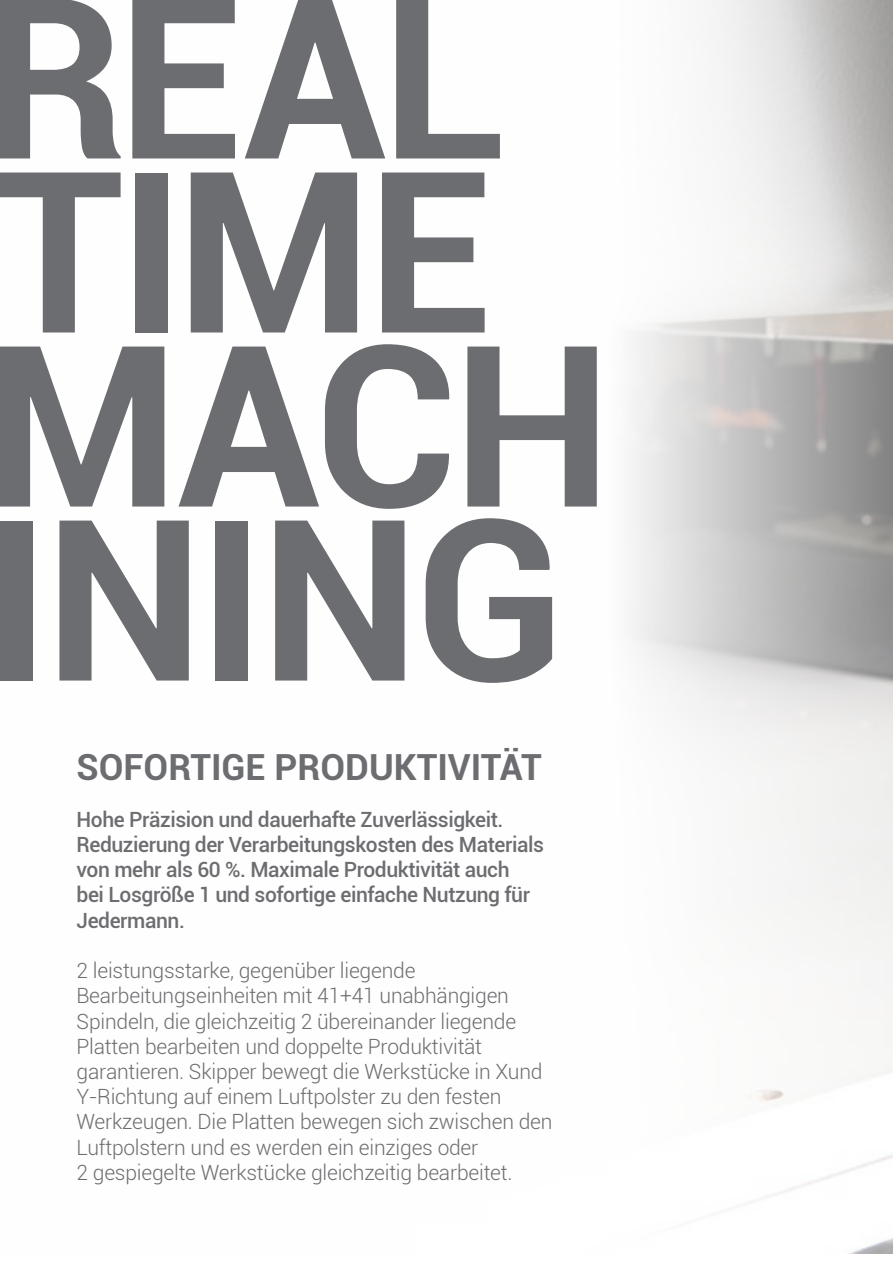
<style>
.page{position:relative;width:893px;height:1263px;background:#fff}
.page>*{position:absolute;margin:0;border:0;box-sizing:border-box;transform-origin:0 0}
.PAG_VERDI_-_TITOLONE{font:700 225px "Roboto";letter-spacing:-.02em;color:#6c6d70}
.PAG_VERDI_-_STRILLO{font:700 36px "Roboto";color:#6c6d70}
.t1{font:300 21px/25.2px "Roboto";letter-spacing:-.01em;color:#6c6d70}
.t2{font:500 21px/25.2px "Roboto";letter-spacing:-.02em;color:#6c6d70}
</style>
<div class="page">
<p class="PAG_VERDI_-_TITOLONE" style="left:-17px;top:-80px;width:525px">REAL</p>
<p class="PAG_VERDI_-_TITOLONE" style="left:-6px;top:94px;width:500px">TIME</p>
<p class="PAG_VERDI_-_TITOLONE" style="left:-17px;top:268px;width:630px">MACH</p>
<p class="PAG_VERDI_-_TITOLONE" style="left:-17px;top:442px;width:583px">INING</p>
<p class="PAG_VERDI_-_STRILLO" style="left:77px;top:742px;width:467px">SOFORTIGE PRODUKTIVITÄT</p>
<p class="t2" style="left:77px;top:806px;width:469px">Hohe Präzision und dauerhafte Zuverlässigkeit.<br>Reduzierung der Verarbeitungskosten des Materials von mehr als 60 %. Maximale Produktivität auch<br>bei Losgröße 1 und sofortige einfache Nutzung für Jedermann.</p>
<p class="t1" style="left:77px;top:957px;width:477px">2 leistungsstarke, gegenüber liegende Bearbeitungseinheiten mit 41+41 unabhängigen Spindeln, die gleichzeitig 2 übereinander liegende Platten bearbeiten und doppelte Produktivität garantieren. Skipper bewegt die Werkstücke in Xund Y-Richtung auf einem Luftpolster zu den festen Werkzeugen. Die Platten bewegen sich zwischen den Luftpolstern und es werden ein einziges oder<br>2 gespiegelte Werkstücke gleichzeitig bearbeitet.</p>
</div>
